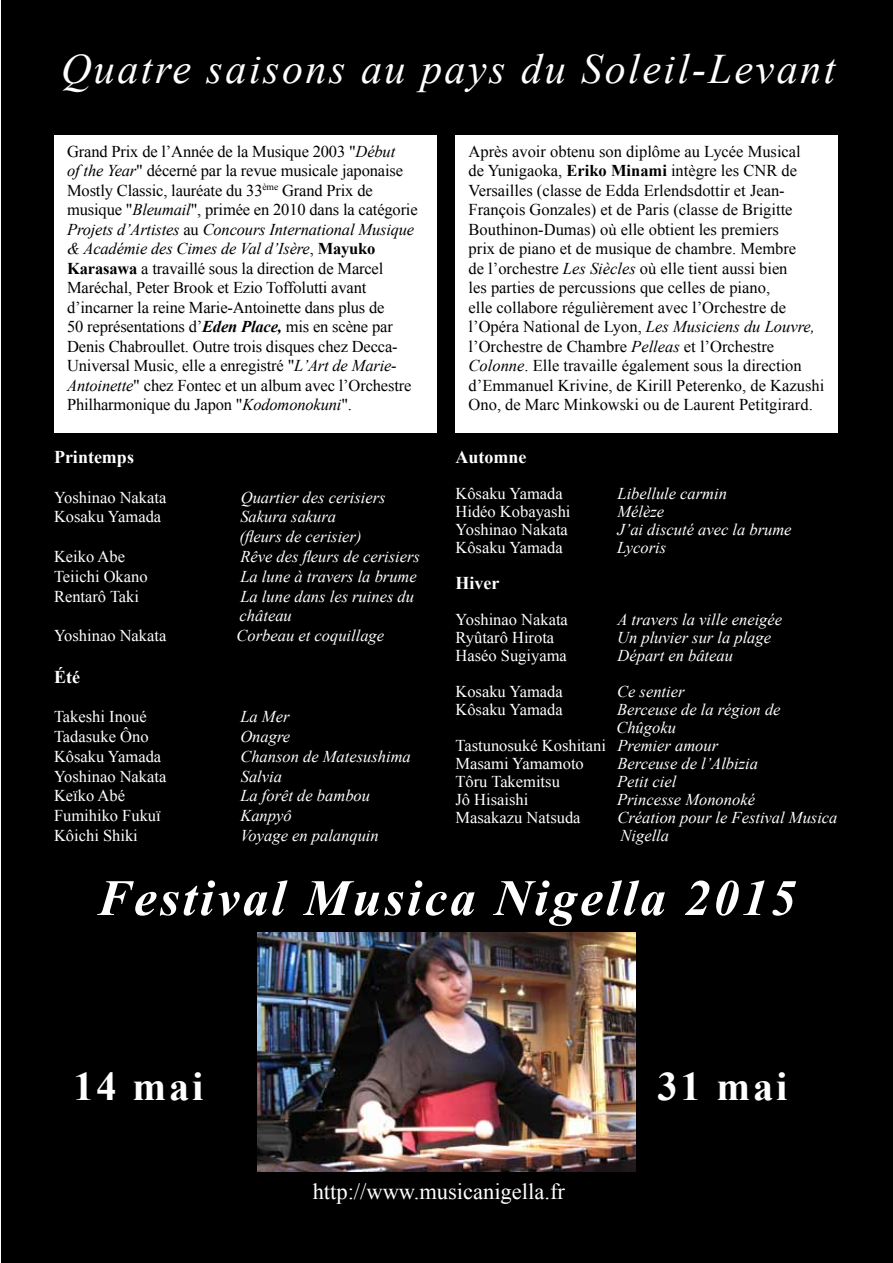
<style>
.page{position:relative;width:893px;height:1263px;background:#fff}
.page>*{position:absolute;margin:0;border:0;box-sizing:border-box;transform-origin:0 0}
.t1{font:italic 700 51px "Times New Roman";letter-spacing:.06em;color:#fff}
.t2{font:italic 42px "Times New Roman";letter-spacing:.06em;color:#fff}
.t3{font:700 40.5px "Times New Roman";letter-spacing:.07em;color:#fff}
.t4{font:22.5px "Times New Roman";color:#fff}
.t5{font:700 18px "Times New Roman";color:#fff}
.t6{font:16.5px/19.5px "Times New Roman";color:#000}
.t7{font:italic 16.5px/19.8px "Times New Roman";color:#fff}
.t8{font:16.5px "Times New Roman";color:#fff}
.s1{font-style:italic}
.s2{font-weight:700}
.s3{font-weight:700;font-style:italic}
</style>
<div class="page">
<div style="left:2px;top:1px;width:891px;height:1262px;background:#000"></div>
<div style="left:54px;top:135px;width:383px;height:298px;background:#fff"></div>
<div style="left:455px;top:135px;width:383px;height:298px;background:#fff"></div>
<img style="left:258px;top:933px;width:377px;height:238px">
<h2 class="t2" style="left:61px;top:40px;width:776px">Quatre saisons au pays du Soleil-Levant</h2>
<p class="t6" style="left:67px;top:141px;width:352px">Grand Prix de l’Année de la Musique 2003 "<span class="s1">Début<br>of the Year</span>" décerné par la revue musicale japonaise Mostly Classic, lauréate du 33<sup>ème</sup> Grand Prix de musique "<span class="s1">Bleumail</span>", primée en 2010 dans la catégorie <span class="s1">Projets d’Artistes</span> au <span class="s1">Concours International Musique &amp; Académie des Cimes de Val d’Isère</span>, <span class="s2">Mayuko Karasawa</span> a travaillé sous la direction de Marcel Maréchal, Peter Brook et Ezio Toffolutti avant d’incarner la reine Marie-Antoinette dans plus de<br>50 représentations d’<span class="s3">Eden Place,</span> mis en scène par Denis Chabroullet. Outre trois disques chez Decca-Universal Music, elle a enregistré "<span class="s1">L’Art de Marie-Antoinette</span>" chez Fontec et un album avec l’Orchestre Philharmonique du Japon "<span class="s1">Kodomonokuni</span>".</p>
<p class="t6" style="left:469px;top:141px;width:357px">Après avoir obtenu son diplôme au Lycée Musical<br>de Yunigaoka, <span class="s2">Eriko Minami</span> intègre les CNR de Versailles (classe de Edda Erlendsdottir et Jean-François Gonzales) et de Paris (classe de Brigitte Bouthinon-Dumas) où elle obtient les premiers<br>prix de piano et de musique de chambre. Membre<br>de l’orchestre <span class="s1">Les Siècles</span> où elle tient aussi bien<br>les parties de percussions que celles de piano,<br>elle collabore régulièrement avec l’Orchestre de l’Opéra National de Lyon, <span class="s1">Les Musiciens du Louvre, </span>l’Orchestre de Chambre <span class="s1">Pelleas</span> et l’Orchestre <span class="s1">Colonne</span>. Elle travaille également sous la direction d’Emmanuel Krivine, de Kirill Peterenko, de Kazushi Ono, de Marc Minkowski ou de Laurent Petitgirard.</p>
<p class="t5" style="left:54px;top:444px;width:81px">Printemps</p>
<p class="t8" style="left:54px;top:486px;width:114px">Yoshinao Nakata</p>
<p class="t7" style="left:241px;top:487px;width:146px">Quartier des cerisiers</p>
<p class="t8" style="left:54px;top:506px;width:109px">Kosaku Yamada</p>
<p class="t7" style="left:240px;top:506px;width:123px">Sakura sakura (fleurs de cerisier)</p>
<p class="t8" style="left:54px;top:545px;width:73px">Keiko Abe</p>
<p class="t7" style="left:240px;top:546px;width:181px">Rêve des fleurs de cerisiers</p>
<p class="t8" style="left:54px;top:565px;width:95px">Teiichi Okano</p>
<p class="t7" style="left:240px;top:566px;width:178px">La lune à travers la brume</p>
<p class="t8" style="left:54px;top:585px;width:87px">Rentarô Taki</p>
<p class="t7" style="left:240px;top:586px;width:176px">La lune dans les ruines du château</p>
<p class="t8" style="left:54px;top:624px;width:114px">Yoshinao Nakata</p>
<p class="t7" style="left:237px;top:625px;width:149px">Corbeau et coquillage</p>
<p class="t5" style="left:54px;top:664px;width:27px">Été</p>
<p class="t8" style="left:54px;top:705px;width:94px">Takeshi Inoué</p>
<p class="t7" style="left:240px;top:706px;width:51px">La Mer</p>
<p class="t8" style="left:54px;top:725px;width:96px">Tadasuke Ôno</p>
<p class="t7" style="left:240px;top:726px;width:51px">Onagre</p>
<p class="t8" style="left:54px;top:745px;width:109px">Kôsaku Yamada</p>
<p class="t7" style="left:240px;top:746px;width:172px">Chanson de Matesushima</p>
<p class="t8" style="left:54px;top:765px;width:114px">Yoshinao Nakata</p>
<p class="t7" style="left:241px;top:766px;width:43px">Salvia</p>
<p class="t8" style="left:54px;top:785px;width:73px">Keïko Abé</p>
<p class="t7" style="left:240px;top:785px;width:131px">La forêt de bambou</p>
<p class="t8" style="left:54px;top:804px;width:108px">Fumihiko Fukuï</p>
<p class="t7" style="left:240px;top:805px;width:53px">Kanpyô</p>
<p class="t8" style="left:54px;top:824px;width:85px">Kôichi Shiki</p>
<p class="t7" style="left:240px;top:825px;width:140px">Voyage en palanquin</p>
<p class="t5" style="left:455px;top:444px;width:72px">Automne</p>
<p class="t8" style="left:455px;top:482px;width:109px">Kôsaku Yamada</p>
<p class="t7" style="left:617px;top:483px;width:111px">Libellule carmin</p>
<p class="t8" style="left:455px;top:500px;width:117px">Hidéo Kobayashi</p>
<p class="t7" style="left:617px;top:501px;width:48px">Mélèze</p>
<p class="t8" style="left:455px;top:518px;width:114px">Yoshinao Nakata</p>
<p class="t7" style="left:617px;top:519px;width:176px">J’ai discuté avec la brume</p>
<p class="t8" style="left:455px;top:536px;width:109px">Kôsaku Yamada</p>
<p class="t7" style="left:617px;top:537px;width:51px">Lycoris</p>
<p class="t5" style="left:455px;top:570px;width:45px">Hiver</p>
<p class="t8" style="left:455px;top:608px;width:114px">Yoshinao Nakata</p>
<p class="t7" style="left:617px;top:609px;width:166px">A travers la ville eneigée</p>
<p class="t8" style="left:455px;top:626px;width:100px">Ryûtarô Hirota</p>
<p class="t7" style="left:617px;top:627px;width:155px">Un pluvier sur la plage</p>
<p class="t8" style="left:455px;top:644px;width:113px">Haséo Sugiyama</p>
<p class="t7" style="left:617px;top:645px;width:117px">Départ en bâteau</p>
<p class="t8" style="left:455px;top:680px;width:109px">Kosaku Yamada</p>
<p class="t7" style="left:617px;top:681px;width:69px">Ce sentier</p>
<p class="t8" style="left:455px;top:698px;width:109px">Kôsaku Yamada</p>
<p class="t7" style="left:617px;top:699px;width:165px">Berceuse de la région de</p>
<p class="t7" style="left:616px;top:717px;width:61px">Chûgoku</p>
<p class="t8" style="left:455px;top:734px;width:264px">Tastunosuké Koshitani <span class="s1">Premier amour</span></p>
<p class="t8" style="left:455px;top:752px;width:130px">Masami Yamamoto</p>
<p class="t7" style="left:617px;top:753px;width:142px">Berceuse de l’Albizia</p>
<p class="t8" style="left:455px;top:770px;width:106px">Tôru Takemitsu</p>
<p class="t7" style="left:617px;top:771px;width:61px">Petit ciel</p>
<p class="t8" style="left:455px;top:788px;width:74px">Jô Hisaishi</p>
<p class="t7" style="left:617px;top:789px;width:139px">Princesse Mononoké</p>
<p class="t8" style="left:455px;top:806px;width:127px">Masakazu Natsuda</p>
<p class="t7" style="left:617px;top:808px;width:221px;line-height:18px">Création pour le Festival Musica<br>Nigella</p>
<h1 class="t1" style="left:97px;top:862px;width:700px">Festival Musica Nigella 2015</h1>
<h3 class="t3" style="left:73px;top:1058px;width:132px">14 mai</h3>
<h3 class="t3" style="left:657px;top:1058px;width:132px">31 mai</h3>
<h3 class="t4" style="left:313px;top:1177px;width:254px">http://www.musicanigella.fr</h3>
</div>
